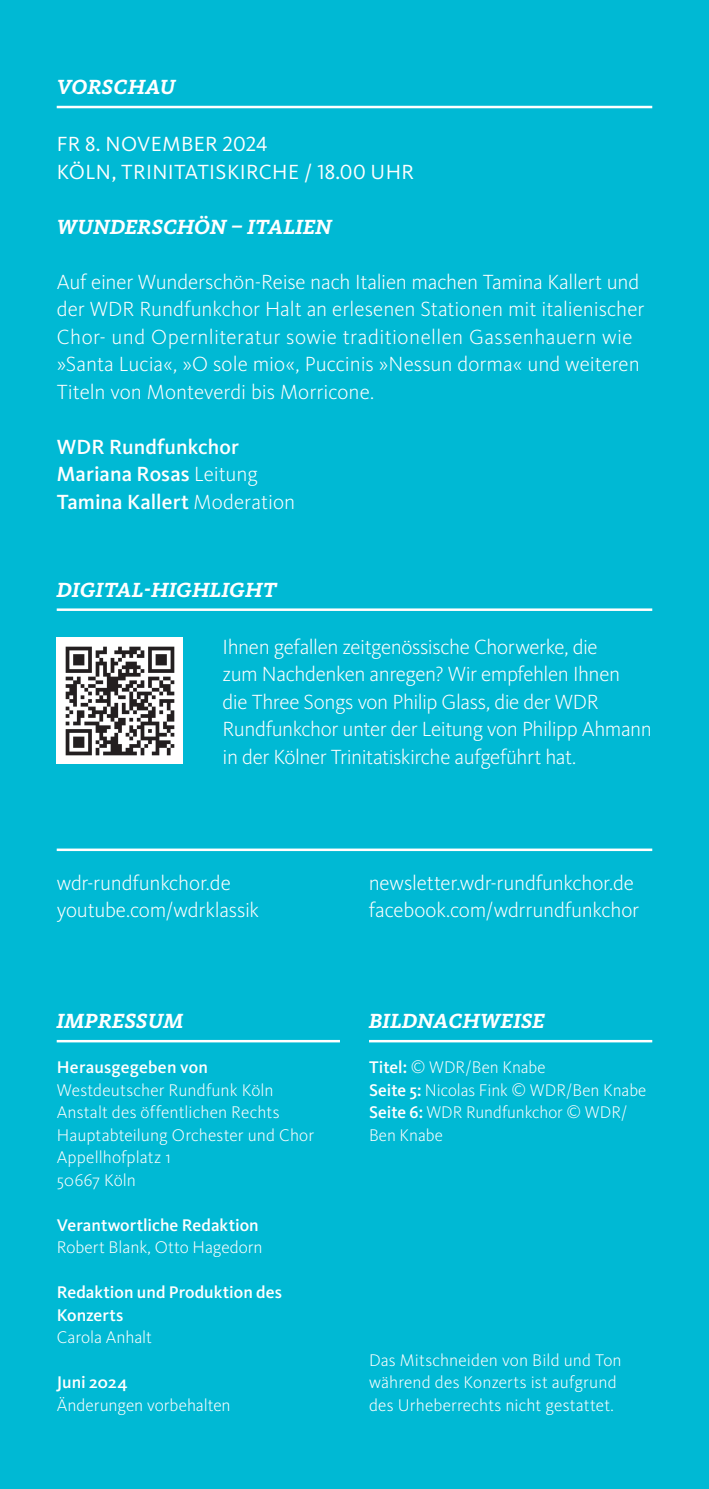
<style>
.page{position:relative;width:709px;height:1489px;background:#fff}
.page>*{position:absolute;margin:0;border:0;box-sizing:border-box;transform-origin:0 0}
.t1{font:300 21.25px/27.5px "WDR Sans";letter-spacing:-.01em;color:#fff}
.t2{font:italic 700 21.25px "WDR Slab";letter-spacing:.025em;color:#fff}
.t3{font:500 21.25px/27.5px "WDR Sans";letter-spacing:.005em;color:#fff}
.t4{font:21.25px/27.5px "WDR Sans";letter-spacing:.015em;color:#fff}
.t5{font:300 17.5px/22.5px "WDR Sans";letter-spacing:.005em;color:#fff}
.t6{font:500 17.5px/22.5px "WDR Sans";letter-spacing:.005em;color:#fff}
.s1{font-weight:300}
.s2{font-weight:500}
</style>
<div class="page">
<div style="left:0;top:0;width:709px;height:1488px;background:#00b9d4"></div>
<hr style="left:57px;top:1039px;width:283px;height:3px;background:#fff">
<hr style="left:369px;top:1039px;width:283px;height:3px;background:#fff">
<hr style="left:57px;top:106px;width:595px;height:2px;background:#fff">
<hr style="left:57px;top:608px;width:595px;height:3px;background:#fff">
<hr style="left:57px;top:848px;width:595px;height:3px;background:#fff">
<img style="left:57px;top:637px;width:126px;height:127px">
<p class="t2" style="left:57px;top:74px;width:120px">VORSCHAU</p>
<p class="t4" style="left:57px;top:130px;width:359px">FR 8. NOVEMBER 2024<br>KÖLN, TRINITATISKIRCHE / 18.00 UHR</p>
<p class="t2" style="left:57px;top:214px;width:276px">WUNDERSCHÖN – ITALIEN</p>
<p class="t1" style="left:57px;top:268px;width:589px">Auf einer Wunderschön-Reise nach Italien machen Tamina Kallert und der WDR Rundfunkchor Halt an erlesenen Stationen mit italienischer Chor- und Opernliteratur sowie traditionellen Gassenhauern wie »Santa Lucia«, »O sole mio«, Puccinis »Nessun dorma« und weiteren Titeln von Monteverdi bis Morricone.</p>
<p class="t3" style="left:57px;top:433px;width:240px">WDR Rundfunkchor<br>Mariana Rosas <span class="s1">Leitung<br></span>Tamina Kallert <span class="s1">Moderation</span></p>
<p class="t2" style="left:57px;top:577px;width:221px">DIGITAL-HIGHLIGHT</p>
<p class="t1" style="left:223px;top:633px;width:431px">Ihnen gefallen zeitgenössische Chorwerke, die<br>zum Nachdenken anregen? Wir empfehlen Ihnen<br>die Three Songs von Philip Glass, die der WDR Rundfunkchor unter der Leitung von Philipp Ahmann in der Kölner Trinitatiskirche aufgeführt hat.</p>
<p class="t1" style="left:57px;top:868px;width:204px">wdr-rundfunkchor.de youtube.com/wdrklassik</p>
<p class="t1" style="left:368px;top:868px;width:272px">newsletter.wdr-rundfunkchor.de facebook.com/wdrrundfunkchor</p>
<p class="t2" style="left:57px;top:1008px;width:128px">IMPRESSUM</p>
<p class="t6" style="left:57px;top:1056px;width:153px">Herausgegeben von</p>
<p class="t5" style="left:57px;top:1078px;width:259px">Westdeutscher Rundfunk Köln<br>Anstalt des öffentlichen Rechts<br>Hauptabteilung Orchester und Chor<br>Appellhofplatz 1<br>50667 Köln</p>
<p class="t6" style="left:57px;top:1213px;width:203px">Verantwortliche Redaktion</p>
<p class="t5" style="left:57px;top:1236px;width:207px">Robert Blank, Otto Hagedorn</p>
<p class="t6" style="left:57px;top:1281px;width:227px">Redaktion und Produktion des<br>Konzerts</p>
<p class="t5" style="left:57px;top:1326px;width:97px">Carola Anhalt</p>
<p class="t6" style="left:57px;top:1371px;width:72px">Juni 2024</p>
<p class="t5" style="left:57px;top:1393px;width:175px">Änderungen vorbehalten</p>
<p class="t2" style="left:369px;top:1008px;width:177px">BILDNACHWEISE</p>
<p class="t5" style="left:369px;top:1056px;width:279px"><span class="s2">Titel:</span> © WDR/Ben Knabe<br><span class="s2">Seite 5:</span> Nicolas Fink © WDR/Ben Knabe<br><span class="s2">Seite 6:</span> WDR Rundfunkchor © WDR/<br>Ben Knabe</p>
<p class="t5" style="left:369px;top:1348px;width:254px">Das Mitschneiden von Bild und Ton während des Konzerts ist aufgrund des Urheberrechts nicht gestattet.</p>
</div>
